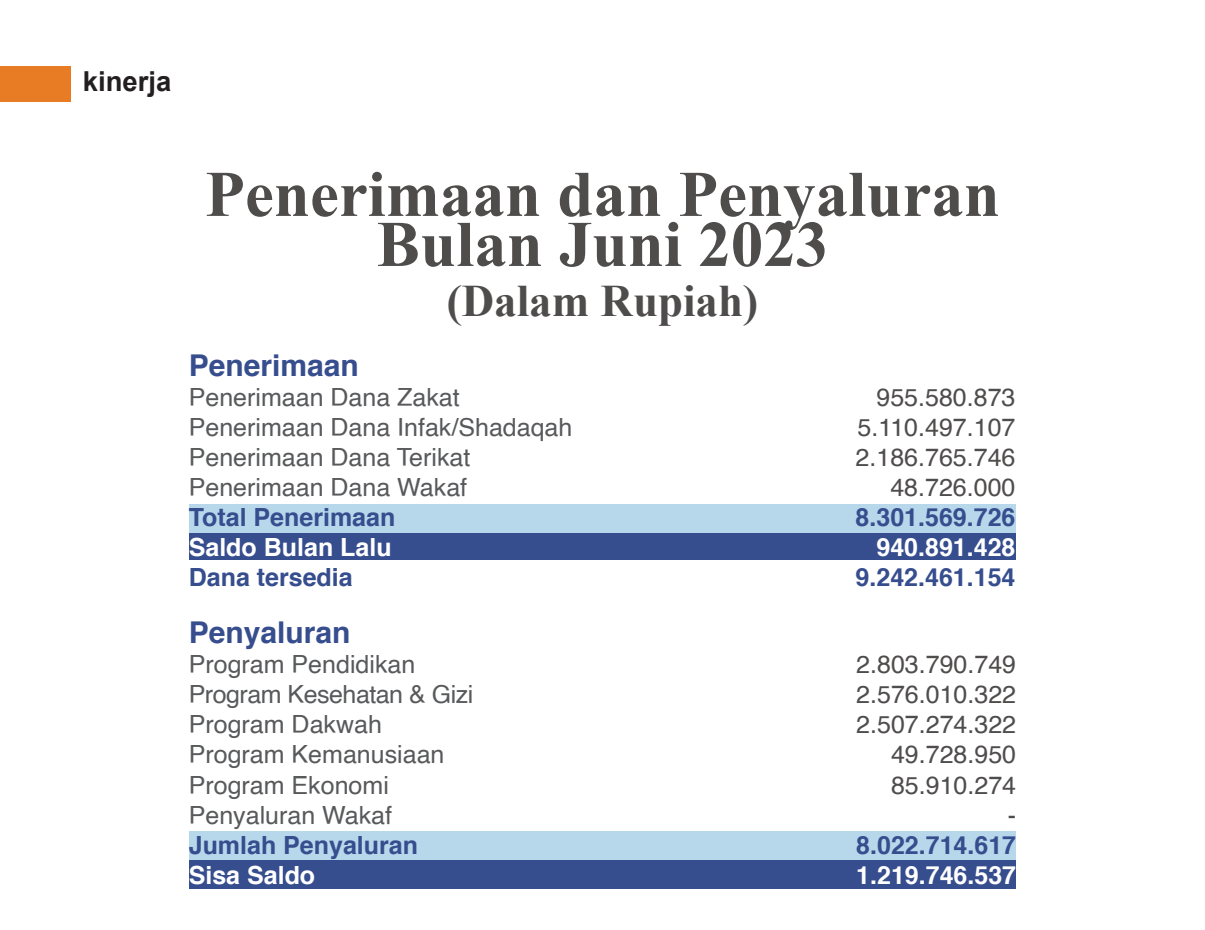
<style>
.page{position:relative;width:1205px;height:930px;background:#fff}
.page>*{position:absolute;margin:0;border:0;box-sizing:border-box;transform-origin:0 0}
.t1{font:700 65px/50px "Times New Roman";color:#4f4c4c;text-align:center}
.t2{font:700 45px "Times New Roman";color:#4f4c4c}
.t3{font:700 30px "Helvetica";color:#364d8e}
.t4{font:700 27.5px "Arial";color:#231f20}
.t5{font:25px/30px "Helvetica";color:#58595b}
.t6{font:25px/30px "Helvetica";color:#4f4c4c;text-align:right}
.t7{font:700 25px "Helvetica";color:#364d8e}
.t8{font:700 25px "Helvetica";color:#fff}
</style>
<div class="page">
<div style="left:0;top:66px;width:71px;height:35px;background:#e87c24"></div>
<div style="left:189px;top:531px;width:826px;height:28px;background:#364d8e"></div>
<div style="left:189px;top:504px;width:826px;height:28px;background:#b7d7eb"></div>
<div style="left:189px;top:831px;width:826px;height:28px;background:#b7d7eb"></div>
<div style="left:189px;top:859px;width:826px;height:29px;background:#364d8e"></div>
<p class="t4" style="left:83px;top:71px;width:90px">kinerja</p>
<h1 class="t1" style="left:205px;top:176px;width:796px">Penerimaan dan Penyaluran<br>Bulan Juni 2023</h1>
<h2 class="t2" style="left:447px;top:285px;width:313px">(Dalam Rupiah)</h2>
<p class="t3" style="left:189px;top:353px;width:172px">Penerimaan</p>
<p class="t5" style="left:189px;top:384px;width:385px">Penerimaan Dana Zakat<br>Penerimaan Dana Infak/Shadaqah<br>Penerimaan Dana Terikat<br>Penerimaan Dana Wakaf</p>
<p class="t7" style="left:189px;top:507px;width:208px">Total Penerimaan</p>
<p class="t8" style="left:189px;top:537px;width:204px">Saldo Bulan Lalu</p>
<p class="t7" style="left:189px;top:567px;width:165px">Dana tersedia</p>
<p class="t6" style="left:855px;top:384px;width:161px">955.580.873<br>5.110.497.107<br>2.186.765.746<br>48.726.000</p>
<p class="t7" style="left:855px;top:507px;width:161px">8.301.569.726</p>
<p class="t8" style="left:876px;top:537px;width:141px">940.891.428</p>
<p class="t7" style="left:855px;top:567px;width:161px">9.242.461.154</p>
<p class="t3" style="left:189px;top:620px;width:163px">Penyaluran</p>
<p class="t5" style="left:189px;top:650px;width:286px">Program Pendidikan<br>Program Kesehatan &amp; Gizi<br>Program Dakwah<br>Program Kemanusiaan<br>Program Ekonomi<br>Penyaluran Wakaf</p>
<p class="t7" style="left:189px;top:834px;width:231px">Jumlah Penyaluran</p>
<p class="t8" style="left:189px;top:864px;width:128px">Sisa Saldo</p>
<p class="t6" style="left:856px;top:650px;width:161px">2.803.790.749<br>2.576.010.322<br>2.507.274.322<br>49.728.950<br>85.910.274<br>-</p>
<p class="t7" style="left:856px;top:834px;width:161px">8.022.714.617</p>
<p class="t8" style="left:856px;top:864px;width:161px">1.219.746.537</p>
</div>
